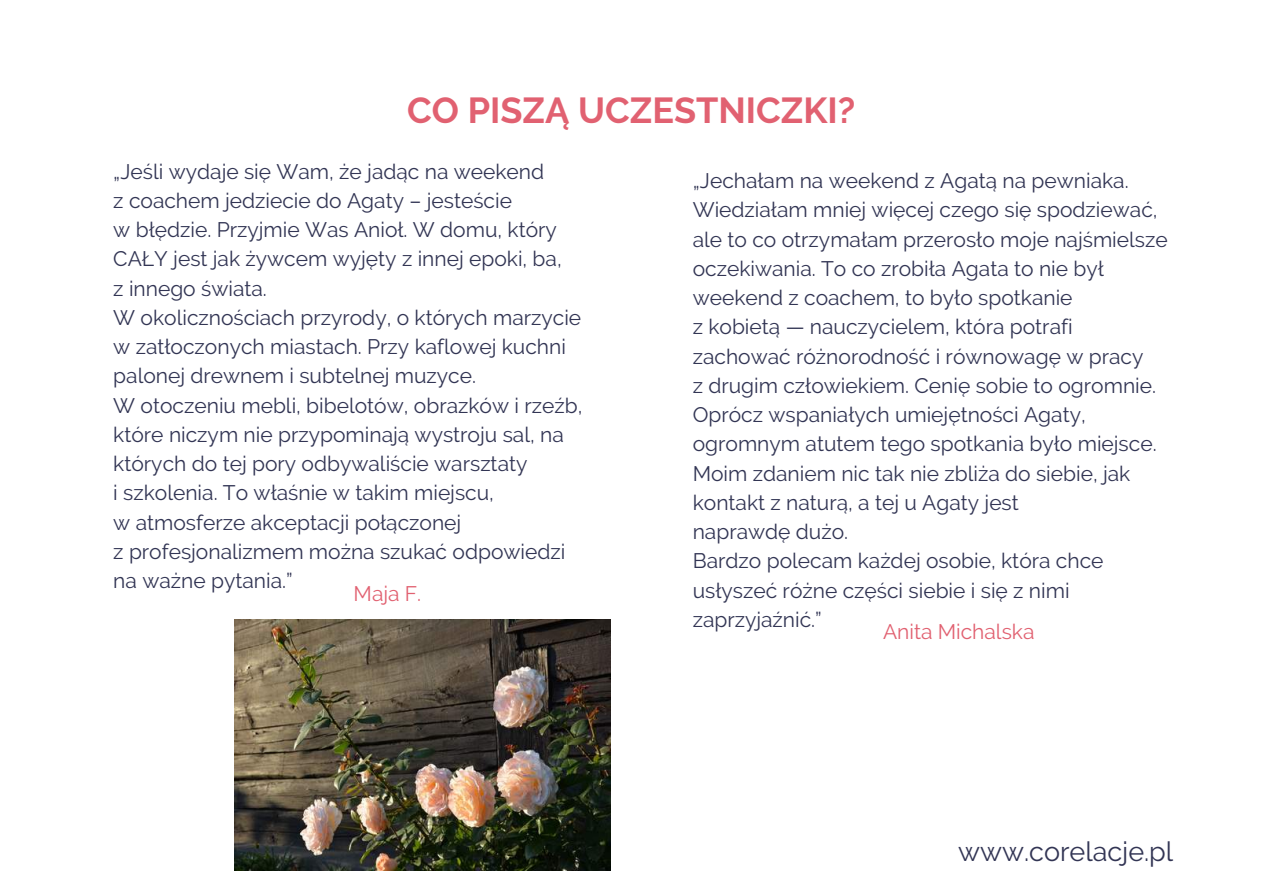
<style>
.page{position:relative;width:1263px;height:894px;background:#fff}
.page>*{position:absolute;margin:0;border:0;box-sizing:border-box;transform-origin:0 0}
.t1{font:700 36px "Raleway";color:#e16171}
.t2{font:27px "Raleway";color:#323554}
.t3{font:21px/29.2px "Raleway";color:#323554}
.t4{font:21px "Raleway";color:#e16171}
</style>
<div class="page">
<img style="left:234px;top:619px;width:377px;height:250px">
<h1 class="t1" style="left:407px;top:89px;width:449px">CO PISZĄ UCZESTNICZKI?</h1>
<p class="t3" style="left:113px;top:156px;width:471px">„Jeśli wydaje się Wam, że jadąc na weekend<br>z coachem jedziecie do Agaty – jesteście<br>w błędzie. Przyjmie Was Anioł. W domu, który CAŁY jest jak żywcem wyjęty z innej epoki, ba,<br>z innego świata.<br>W okolicznościach przyrody, o których marzycie w zatłoczonych miastach. Przy kaflowej kuchni palonej drewnem i subtelnej muzyce.<br>W otoczeniu mebli, bibelotów, obrazków i rzeźb, które niczym nie przypominają wystroju sal, na których do tej pory odbywaliście warsztaty<br>i szkolenia. To właśnie w takim miejscu,<br>w atmosferze akceptacji połączonej<br>z profesjonalizmem można szukać odpowiedzi na ważne pytania.”</p>
<p class="t3" style="left:693px;top:166px;width:476px">„Jechałam na weekend z Agatą na pewniaka.<br>Wiedziałam mniej więcej czego się spodziewać, ale to co otrzymałam przerosło moje najśmielsze oczekiwania. To co zrobiła Agata to nie był weekend z coachem, to było spotkanie<br>z kobietą — nauczycielem, która potrafi zachować różnorodność i równowagę w pracy<br>z drugim człowiekiem. Cenię sobie to ogromnie.<br>Oprócz wspaniałych umiejętności Agaty, ogromnym atutem tego spotkania było miejsce.<br>Moim zdaniem nic tak nie zbliża do siebie, jak kontakt z naturą, a tej u Agaty jest<br>naprawdę dużo.<br>Bardzo polecam każdej osobie, która chce usłyszeć różne części siebie i się z nimi zaprzyjaźnić.”</p>
<p class="t4" style="left:354px;top:580px;width:69px">Maja F.</p>
<p class="t4" style="left:883px;top:619px;width:153px">Anita Michalska</p>
<p class="t2" style="left:958px;top:835px;width:217px">www.corelacje.pl</p>
</div>
